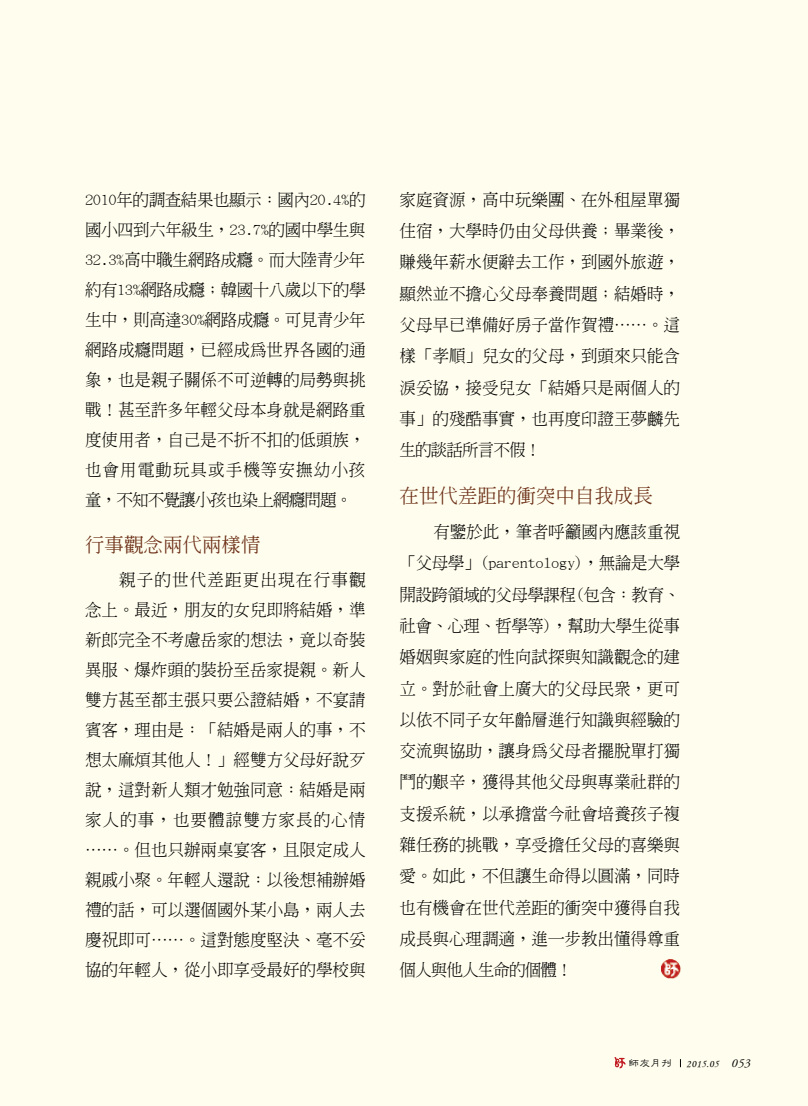
<style>
.page{position:relative;width:808px;height:1106px;background:#fffeee}
.page>*{position:absolute;margin:0;border:0;box-sizing:border-box;transform-origin:0 0}
.t1{font:500 19.5px "Inn Ming";color:#6b2d15}
.t2{font:300 16.5px/30px "Inn Ming";color:#000;text-align:justify}
.t3{font:10.5px "Monotype Corsiva";letter-spacing:.04em;color:#000}
.t4{font:500 10.5px "Jen Lei";color:#000}
.s1{font-family:"Adobe Garamond Pro";font-style:italic;font-size:12px}
</style>
<div class="page">
<svg style="left:614px;top:1057px;width:12px;height:11px"></svg>
<img style="left:661px;top:959px;width:19px;height:19px">
<p class="t2" style="left:85px;top:185px;width:282px">2010年的調查結果也顯示：國內20.4%的國小四到六年級生，23.7%的國中學生與32.3%高中職生網路成癮。而大陸青少年約有13%網路成癮；韓國十八歲以下的學生中，則高達30%網路成癮。可見青少年網路成癮問題，已經成為世界各國的通象，也是親子關係不可逆轉的局勢與挑戰！甚至許多年輕父母本身就是網路重度使用者，自己是不折不扣的低頭族，也會用電動玩具或手機等安撫幼小孩童，不知不覺讓小孩也染上網癮問題。</p>
<p class="t1" style="left:85px;top:534px;width:177px">行事觀念兩代兩樣情</p>
<p class="t2" style="left:85px;top:564px;width:282px;text-indent:34px">親子的世代差距更出現在行事觀念上。最近，朋友的女兒即將結婚，準新郎完全不考慮岳家的想法，竟以奇裝異服、爆炸頭的裝扮至岳家提親。新人雙方甚至都主張只要公證結婚，不宴請賓客，理由是：「結婚是兩人的事，不想太麻煩其他人！」經雙方父母好說歹說，這對新人類才勉強同意：結婚是兩家人的事，也要體諒雙方家長的心情⋯⋯。但也只辦兩桌宴客，且限定成人親戚小聚。年輕人還說：以後想補辦婚禮的話，可以選個國外某小島，兩人去慶祝即可⋯⋯。這對態度堅決、毫不妥協的年輕人，從小即享受最好的學校與</p>
<p class="t2" style="left:399px;top:184px;width:282px;line-height:31.3px">家庭資源，高中玩樂團、在外租屋單獨住宿，大學時仍由父母供養；畢業後，賺幾年薪水便辭去工作，到國外旅遊，顯然並不擔心父母奉養問題；結婚時，父母早已準備好房子當作賀禮⋯⋯。這樣「孝順」兒女的父母，到頭來只能含淚妥協，接受兒女「結婚只是兩個人的事」的殘酷事實，也再度印證王夢麟先生的談話所言不假！</p>
<p class="t1" style="left:399px;top:485px;width:255px">在世代差距的衝突中自我成長</p>
<p class="t2" style="left:399px;top:516px;width:282px;line-height:31.3px;text-indent:34px">有鑒於此，筆者呼籲國內應該重視「父母學」(parentology)，無論是大學開設跨領域的父母學課程(包含：教育、社會、心理、哲學等)，幫助大學生從事婚姻與家庭的性向試探與知識觀念的建立。對於社會上廣大的父母民眾，更可以依不同子女年齡層進行知識與經驗的交流與協助，讓身為父母者擺脫單打獨鬥的艱辛，獲得其他父母與專業社群的支援系統，以承擔當今社會培養孩子複雜任務的挑戰，享受擔任父母的喜樂與愛。如此，不但讓生命得以圓滿，同時也有機會在世代差距的衝突中獲得自我成長與心理調適，進一步教出懂得尊重個人與他人生命的個體！</p>
<p class="t4" style="left:629px;top:1057px;width:45px">師友月刊</p>
<p class="t3" style="left:686px;top:1057px;width:66px">2015.05 <span class="s1">053</span></p>
</div>
